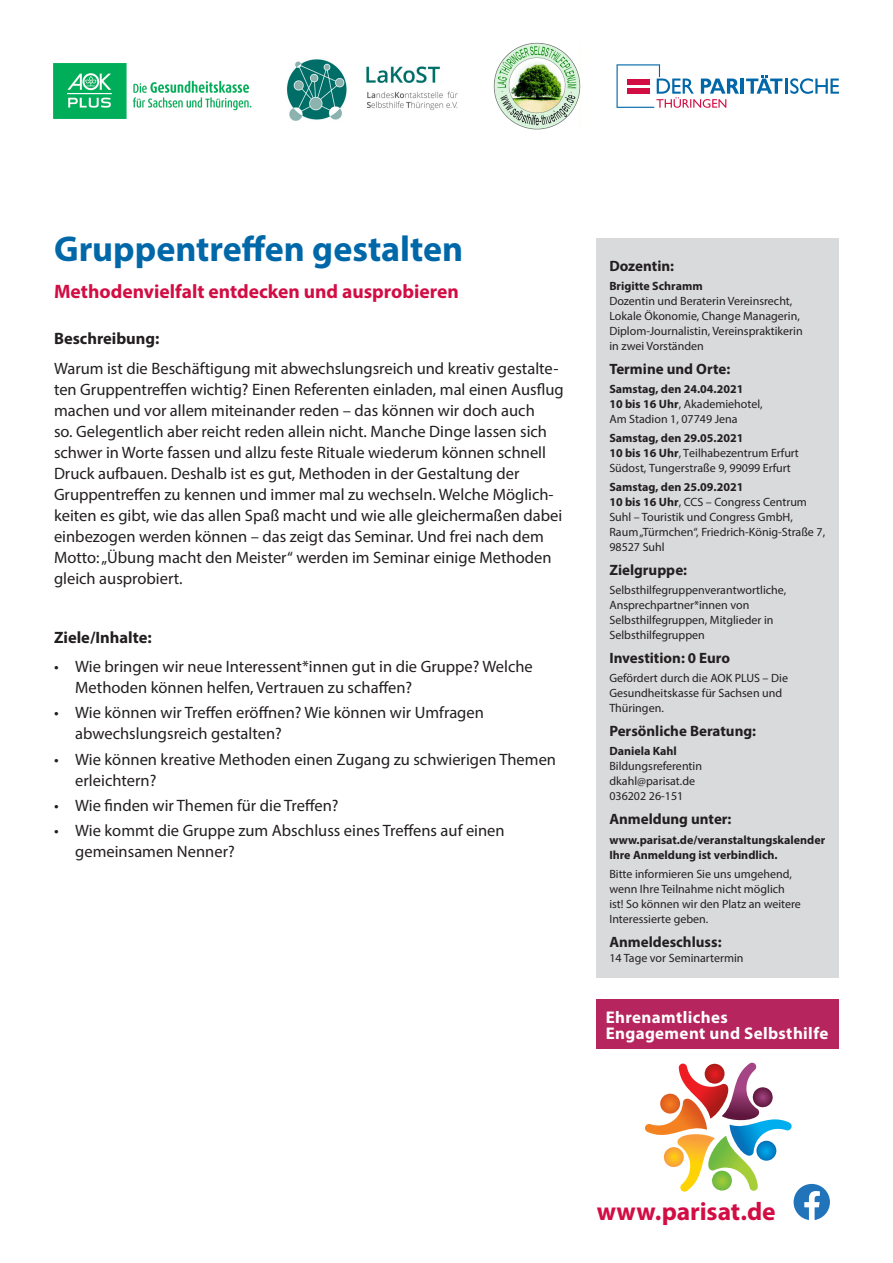
<style>
.page{position:relative;width:893px;height:1263px;background:#fff}
.page>*{position:absolute;margin:0;border:0;box-sizing:border-box;transform-origin:0 0}
.Headilne_1{font:700 36px "Myriad Pro";color:#0068a9}
.t1{font:700 25.5px "Myriad Pro";letter-spacing:-.005em;color:#d20d44}
.Headilne_2{font:700 19.5px "Myriad Pro";color:#d20d44}
.t2{font:700 16.95px/16.5px "Myriad Pro";letter-spacing:.02em;color:#fff}
.Fließtext{font:16.5px/21px "Myriad Pro";color:#231f20}
.Headline_3{font:700 16.5px "Myriad Pro";color:#231f20}
.Seitenleiste__Headli{font:700 15px "Myriad Pro";color:#231f20}
.Seitenleiste{font:12px/15px "Myriad Pro";color:#231f20}
.Seitenleiste-2{font:700 12px/15px "Myriad Pro";color:#231f20}
.Datum{font:700 12px "Myriad Pro";color:#231f20}
.Seitenleiste__Headli-2{font:12px "Myriad Pro";color:#231f20}
.s1{font-weight:700}
</style>
<div class="page">
<hr style="left:740px;top:79px;width:4px;height:15px;background:#0068a9">
<svg style="left:746px;top:75px;width:93px;height:19px"></svg>
<svg style="left:616px;top:64px;width:123px;height:44px"></svg>
<img style="left:493px;top:43px;width:88px;height:87px">
<img style="left:53px;top:63px;width:199px;height:56px">
<img style="left:287px;top:59px;width:171px;height:62px">
<div style="left:597px;top:1000px;width:242px;height:49px;background:#b6255e"></div>
<svg style="left:645px;top:1063px;width:185px;height:157px"></svg>
<img style="left:703px;top:1064px;width:23px;height:21px">
<div style="left:597px;top:238px;width:242px;height:740px;background:#d9dadc"></div>
<p class="Headilne_1" style="left:54px;top:225px;width:411px">Gruppentreffen gestalten</p>
<p class="Headilne_2" style="left:54px;top:278px;width:406px">Methodenvielfalt entdecken und ausprobieren</p>
<p class="Headline_3" style="left:54px;top:328px;width:107px">Beschreibung:</p>
<p class="Fließtext" style="left:54px;top:357px;width:511px">Warum ist die Beschäftigung mit abwechslungsreich und kreativ gestalte&shy;ten Gruppentreffen wichtig? Einen Referenten einladen, mal einen Ausflug machen und vor allem miteinander reden – das können wir doch auch<br>so. Gelegentlich aber reicht reden allein nicht. Manche Dinge lassen sich schwer in Worte fassen und allzu feste Rituale wiederum können schnell Druck aufbauen. Deshalb ist es gut, Methoden in der Gestaltung der Gruppentreffen zu kennen und immer mal zu wechseln. Welche Möglich&shy;keiten es gibt, wie das allen Spaß macht und wie alle gleichermaßen dabei einbezogen werden können – das zeigt das Seminar. Und frei nach dem Motto: „Übung macht den Meister“ werden im Seminar einige Methoden gleich ausprobiert.</p>
<p class="Headline_3" style="left:54px;top:626px;width:99px">Ziele/Inhalte:</p>
<p class="Fließtext" style="left:75px;top:656px;width:459px;text-indent:-21px">• Wie bringen wir neue Interessent*innen gut in die Gruppe? Welche<br>Methoden können helfen, Vertrauen zu schaffen?</p>
<p class="Fließtext" style="left:75px;top:702px;width:410px;text-indent:-21px">• Wie können wir Treffen eröffnen? Wie können wir Umfragen abwechslungsreich gestalten?</p>
<p class="Fließtext" style="left:75px;top:748px;width:482px;text-indent:-21px">• Wie können kreative Methoden einen Zugang zu schwierigen Themen erleichtern?</p>
<p class="Fließtext" style="left:54px;top:795px;width:286px">• Wie finden wir Themen für die Treffen?</p>
<p class="Fließtext" style="left:75px;top:820px;width:431px;text-indent:-21px">• Wie kommt die Gruppe zum Abschluss eines Treffens auf einen gemeinsamen Nenner?</p>
<p class="Seitenleiste__Headli" style="left:609px;top:256px;width:66px">Dozentin:</p>
<p class="Seitenleiste" style="left:609px;top:278px;width:195px"><span class="s1">Brigitte Schramm<br></span>Dozentin und Beraterin Vereinsrecht,<br>Lokale Ökonomie, Change Managerin,<br>Diplom-Journalistin, Vereinspraktikerin in zwei Vorständen</p>
<p class="Seitenleiste__Headli" style="left:609px;top:359px;width:122px">Termine und Orte:</p>
<p class="Datum" style="left:609px;top:381px;width:136px">Samstag, den 24.04.2021</p>
<p class="Seitenleiste" style="left:609px;top:396px;width:155px"><span class="s1">10 bis 16 Uhr</span>, Akademiehotel,<br>Am Stadion 1, 07749 Jena</p>
<p class="Datum" style="left:609px;top:430px;width:136px">Samstag, den 29.05.2021</p>
<p class="Seitenleiste" style="left:609px;top:445px;width:191px"><span class="s1">10 bis 16 Uhr</span>, Teilhabezentrum Erfurt<br>Südost, Tungerstraße 9, 99099 Erfurt</p>
<p class="Datum" style="left:609px;top:480px;width:136px">Samstag, den 25.09.2021</p>
<p class="Seitenleiste" style="left:609px;top:495px;width:217px"><span class="s1">10 bis 16 Uhr</span>, CCS – Congress Centrum<br>Suhl – Touristik und Congress GmbH,<br>Raum „Türmchen“, Friedrich-König-Straße 7,<br>98527 Suhl</p>
<p class="Seitenleiste__Headli" style="left:609px;top:560px;width:79px">Zielgruppe:</p>
<p class="Seitenleiste" style="left:609px;top:583px;width:178px">Selbsthilfegruppenverantwortliche,<br>Ansprechpartner*innen von<br>Selbsthilfegruppen, Mitglieder in<br>Selbsthilfegruppen</p>
<p class="Seitenleiste__Headli" style="left:609px;top:648px;width:122px">Investition: 0 Euro</p>
<p class="Seitenleiste" style="left:609px;top:671px;width:180px">Gefördert durch die AOK PLUS – Die<br>Gesundheitskasse für Sachsen und<br>Thüringen.</p>
<p class="Seitenleiste__Headli" style="left:609px;top:721px;width:148px">Persönliche Beratung:</p>
<p class="Seitenleiste" style="left:609px;top:744px;width:94px"><span class="s1">Daniela Kahl<br></span>Bildungsreferentin dkahl@parisat.de<br>036202 26-151</p>
<p class="Seitenleiste__Headli" style="left:609px;top:809px;width:124px">Anmeldung unter:</p>
<p class="Seitenleiste-2" style="left:609px;top:831px;width:217px">www.parisat.de/veranstaltungskalender<br>Ihre Anmeldung ist verbindlich.</p>
<p class="Seitenleiste" style="left:609px;top:866px;width:193px">Bitte informieren Sie uns umgehend, wenn Ihre Teilnahme nicht möglich ist! So können wir den Platz an weitere<br>Interessierte geben.</p>
<p class="Seitenleiste__Headli" style="left:609px;top:932px;width:114px">Anmeldeschluss:</p>
<p class="Seitenleiste__Headli-2" style="left:609px;top:950px;width:136px">14 Tage vor Seminartermin</p>
<p class="t2" style="left:606px;top:1008px;width:224px">Ehrenamtliches<br>Engagement und Selbsthilfe</p>
<h2 class="t1" style="left:597px;top:1194px;width:180px">www.parisat.de</h2>
</div>
